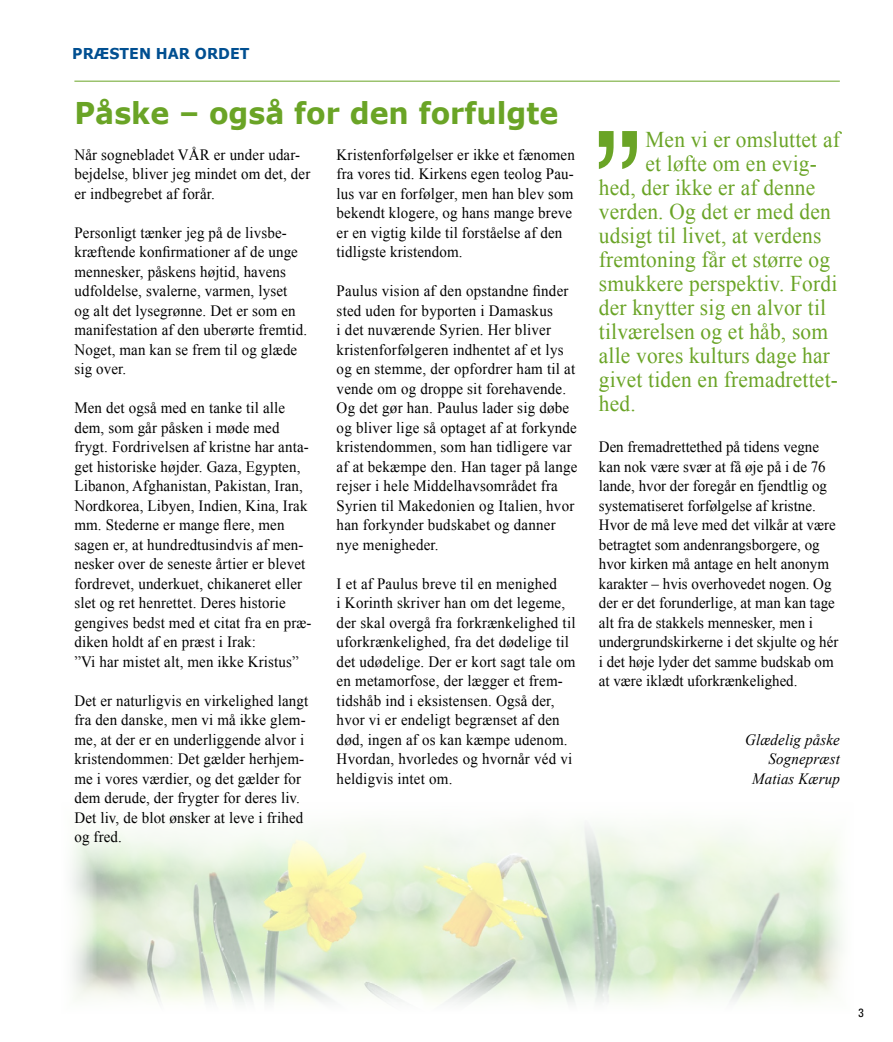
<style>
.page{position:relative;width:893px;height:1042px;background:#fff}
.page>*{position:absolute;margin:0;border:0;box-sizing:border-box;transform-origin:0 0}
.t1{font:700 30px "Verdana";color:#6aa426;scale:.95 1}
.t2{font:22.5px "Times New Roman";letter-spacing:.01em;color:#6aa426;scale:.95 1}
.t3{font:15.75px/19.5px "Times New Roman";letter-spacing:.01em;color:#000;scale:.95 1}
.t4{font:italic 15.75px/19.5px "Times New Roman";letter-spacing:.01em;color:#000;text-align:right;scale:.95 1}
.t5{font:700 15px "Verdana";color:#004f91;scale:.95 1}
.t6{font:condensed 12px "Univers LT Std";color:#000}
</style>
<div class="page">
<img style="left:71px;top:824px;width:772px;height:180px">
<hr style="left:74px;top:81px;width:766px;height:1px;background:#6aa426">
<svg style="left:599px;top:131px;width:38px;height:38px"></svg>
<p class="t5" style="left:72px;top:44px;width:188px">PRÆSTEN HAR ORDET</p>
<h1 class="t1" style="left:74px;top:93px;width:511px">Påske – også for den forfulgte</h1>
<p class="t3" style="left:74px;top:144px;width:250px">Når sognebladet VÅR er under udar&shy;bejdelse, bliver jeg mindet om det, der er indbegrebet af forår.</p>
<p class="t3" style="left:74px;top:222px;width:247px">Personligt tænker jeg på de livsbe&shy;kræftende konfirmationer af de unge mennesker, påskens højtid, havens udfoldelse, svalerne, varmen, lyset<br>og alt det lysegrønne. Det er som en manifestation af den uberørte fremtid.<br>Noget, man kan se frem til og glæde sig over.</p>
<p class="t3" style="left:74px;top:398px;width:251px">Men det også med en tanke til alle dem, som går påsken i møde med frygt. Fordrivelsen af kristne har anta&shy;get historiske højder. Gaza, Egypten, Libanon, Afghanistan, Pakistan, Iran, Nordkorea, Libyen, Indien, Kina, Irak mm. Stederne er mange flere, men sagen er, at hundredtusindvis af men&shy;nesker over de seneste årtier er blevet fordrevet, underkuet, chikaneret eller slet og ret henrettet. Deres historie gengives bedst med et citat fra en præ&shy;diken holdt af en præst i Irak:<br>”Vi har mistet alt, men ikke Kristus”</p>
<p class="t3" style="left:74px;top:690px;width:248px">Det er naturligvis en virkelighed langt fra den danske, men vi må ikke glem&shy;me, at der er en underliggende alvor i kristendommen: Det gælder herhjem&shy;me i vores værdier, og det gælder for dem derude, der frygter for deres liv.<br>Det liv, de blot ønsker at leve i frihed og fred.</p>
<p class="t3" style="left:337px;top:144px;width:252px">Kristenforfølgelser er ikke et fænomen fra vores tid. Kirkens egen teolog Pau&shy;lus var en forfølger, men han blev som bekendt klogere, og hans mange breve er en vigtig kilde til forståelse af den tidligste kristendom.</p>
<p class="t3" style="left:337px;top:281px;width:255px">Paulus vision af den opstandne finder sted uden for byporten i Damaskus<br>i det nuværende Syrien. Her bliver kristenforfølgeren indhentet af et lys og en stemme, der opfordrer ham til at vende om og droppe sit forehavende.<br>Og det gør han. Paulus lader sig døbe og bliver lige så optaget af at forkynde kristendommen, som han tidligere var af at bekæmpe den. Han tager på lange rejser i hele Middelhavsområdet fra Syrien til Makedonien og Italien, hvor han forkynder budskabet og danner nye menigheder.</p>
<p class="t3" style="left:337px;top:573px;width:253px">I et af Paulus breve til en menighed<br>i Korinth skriver han om det legeme, der skal overgå fra forkrænkelighed til uforkrænkelighed, fra det dødelige til det udødelige. Der er kort sagt tale om en metamorfose, der lægger et frem&shy;tidshåb ind i eksistensen. Også der, hvor vi er endeligt begrænset af den død, ingen af os kan kæmpe udenom.<br>Hvordan, hvorledes og hvornår véd vi heldigvis intet om.</p>
<h2 class="t2" style="left:645px;top:124px;width:206px">Men vi er omsluttet af</h2>
<h2 class="t2" style="left:645px;top:148px;width:182px">et løfte om en evig-</h2>
<h2 class="t2" style="left:599px;top:172px;width:229px">hed, der ikke er af denne</h2>
<h2 class="t2" style="left:599px;top:196px;width:246px">verden. Og det er med den</h2>
<h2 class="t2" style="left:599px;top:220px;width:236px">udsigt til livet, at verdens</h2>
<h2 class="t2" style="left:599px;top:244px;width:245px">fremtoning får et større og</h2>
<h2 class="t2" style="left:599px;top:268px;width:253px">smukkere perspektiv. Fordi</h2>
<h2 class="t2" style="left:599px;top:292px;width:241px">der knytter sig en alvor til</h2>
<h2 class="t2" style="left:599px;top:316px;width:243px">tilværelsen og et håb, som</h2>
<h2 class="t2" style="left:599px;top:340px;width:245px">alle vores kulturs dage har</h2>
<h2 class="t2" style="left:599px;top:364px;width:253px">givet tiden en fremadrettet-</h2>
<h2 class="t2" style="left:599px;top:388px;width:40px">hed.</h2>
<p class="t3" style="left:599px;top:437px;width:254px">Den fremadrettethed på tidens vegne kan nok være svær at få øje på i de 76 lande, hvor der foregår en fjendtlig og systematiseret forfølgelse af kristne.<br>Hvor de må leve med det vilkår at være betragtet som andenrangs-borgere, og hvor kirken må antage en helt anonym karakter – hvis overhovedet nogen. Og der er det forunderlige, at man kan tage alt fra de stakkels mennesker, men i undergrundskirkerne i det skjulte og hér i det høje lyder det samme budskab om at være iklædt uforkrænkelighed.</p>
<p class="t4" style="left:745px;top:729px;width:101px">Glædelig påske<br>Sognepræst<br>Matias Kærup</p>
<p class="t6" style="left:858px;top:1005px;width:7px">3</p>
</div>
